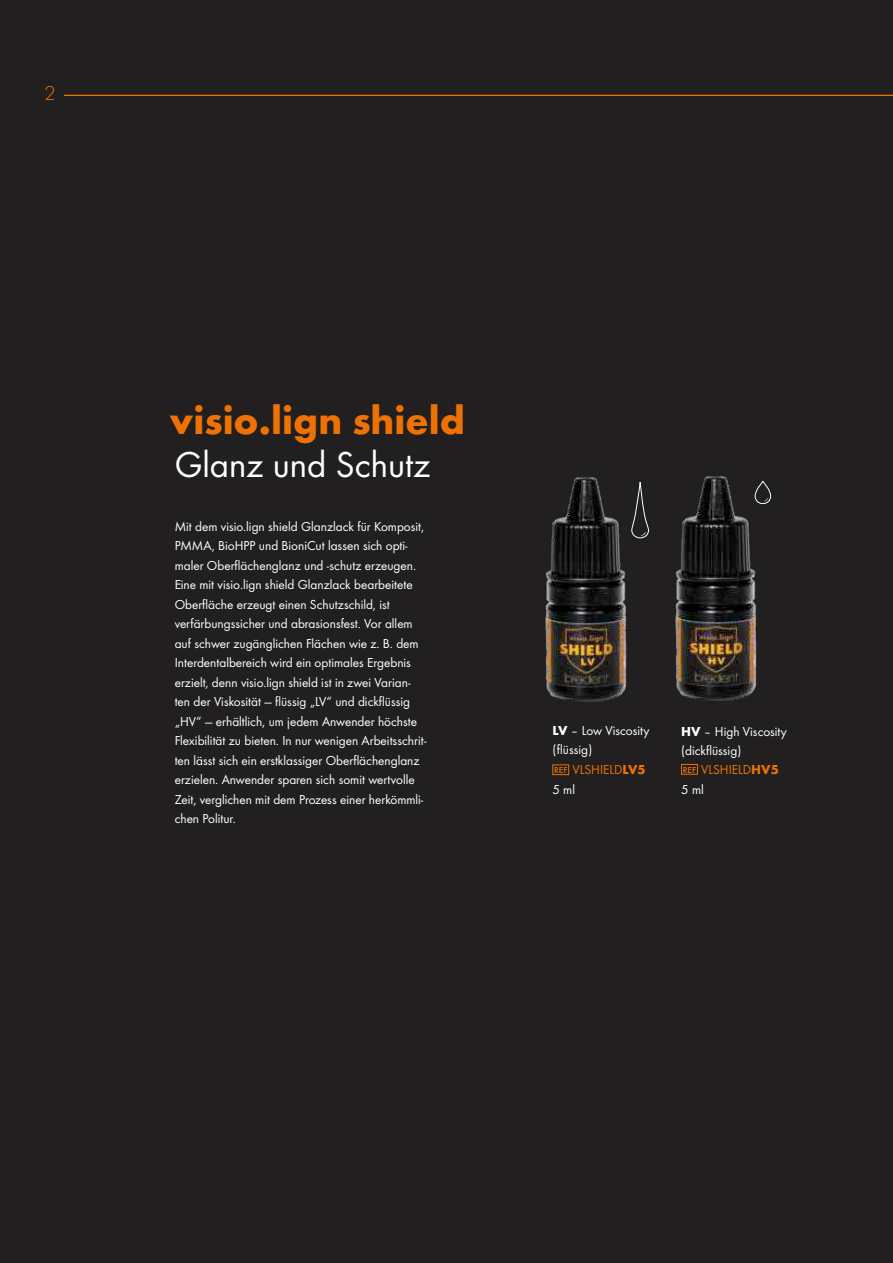
<style>
.page{position:relative;width:893px;height:1263px;background:#221f20}
.page>*{position:absolute;margin:0;border:0;box-sizing:border-box;transform-origin:0 0}
.t1{font:700 40.65px "Futura";color:#ee7203}
.t2{font:37.5px "Futura Boo";color:#fff}
.t3{font:300 21px "Futura";color:#ee7203}
.t4{font:13.5px/19.5px "Futura Boo";color:#fff}
.t5{font:13.5px "Futura Boo";color:#ee7203}
.s1{font-family:"Futura";font-weight:700}
.s2{font-family:"Futura";font-weight:500;font-size:9px}
.s3{font-family:"Futura";font-weight:500;font-size:9px;color:#ee7203}
.s4{color:#ee7203}
.s5{font-family:"Futura";font-weight:700;color:#ee7203}
</style>
<div class="page">
<img style="left:533px;top:477px;width:108px;height:245px">
<img style="left:663px;top:476px;width:108px;height:245px">
<div style="left:630px;top:480px;width:21px;height:60px;background:#221f20"></div>
<svg style="left:631px;top:482px;width:18px;height:56px"></svg>
<div style="left:753px;top:479px;width:20px;height:27px;background:#000;opacity:.2"></div>
<svg style="left:754px;top:481px;width:17px;height:23px"></svg>
<div style="left:552px;top:764px;width:17px;height:11px;border:1px solid #ee7203"></div>
<div style="left:681px;top:764px;width:17px;height:10px;border:1px solid #ee7203"></div>
<hr style="left:64px;top:95px;width:829px;height:1px;background:#ee7203">
<h3 class="t3" style="left:44px;top:81px;width:13px">2</h3>
<h1 class="t1" style="left:170px;top:403px;width:297px">visio.lign shield</h1>
<h2 class="t2" style="left:175px;top:446px;width:257px">Glanz und Schutz</h2>
<p class="t4" style="left:175px;top:517px;width:253px">Mit dem visio.lign shield Glanzlack für Komposit, PMMA, BioHPP und BioniCut lassen sich opti&shy;maler Oberflächenglanz und -schutz erzeugen.<br>Eine mit visio.lign shield Glanzlack bearbeitete Oberfläche erzeugt einen Schutzschild, ist verfärbungssicher und abrasionsfest. Vor allem auf schwer zugänglichen Flächen wie z. B. dem Interdentalbereich wird ein optimales Ergebnis erzielt, denn visio.lign shield ist in zwei Varian&shy;ten der Viskosität — flüssig „LV“ und dickflüssig „HV“ — erhältlich, um jedem Anwender höchste Flexibilität zu bieten. In nur wenigen Arbeitsschrit&shy;ten lässt sich ein erstklassiger Oberflächenglanz erzielen. Anwender sparen sich somit wertvolle Zeit, verglichen mit dem Prozess einer herkömmli&shy;chen Politur.</p>
<p class="t4" style="left:552px;top:721px;width:99px"><span class="s1">LV</span> – Low Viscosity (flüssig)</p>
<p class="t4" style="left:552px;top:780px;width:24px">5 ml</p>
<p class="t5" style="left:554px;top:763px;width:93px"><span class="s2">REF</span> VLSHIELD<span class="s1">LV5</span></p>
<p class="t4" style="left:681px;top:722px;width:107px;line-height:19px"><span class="s1">HV</span> – High Viscosity (dickflüssig)<br><span class="s3">REF</span> <span class="s4">VLSHIELD</span><span class="s5">HV5</span></p>
<p class="t4" style="left:681px;top:780px;width:24px">5 ml</p>
</div>
